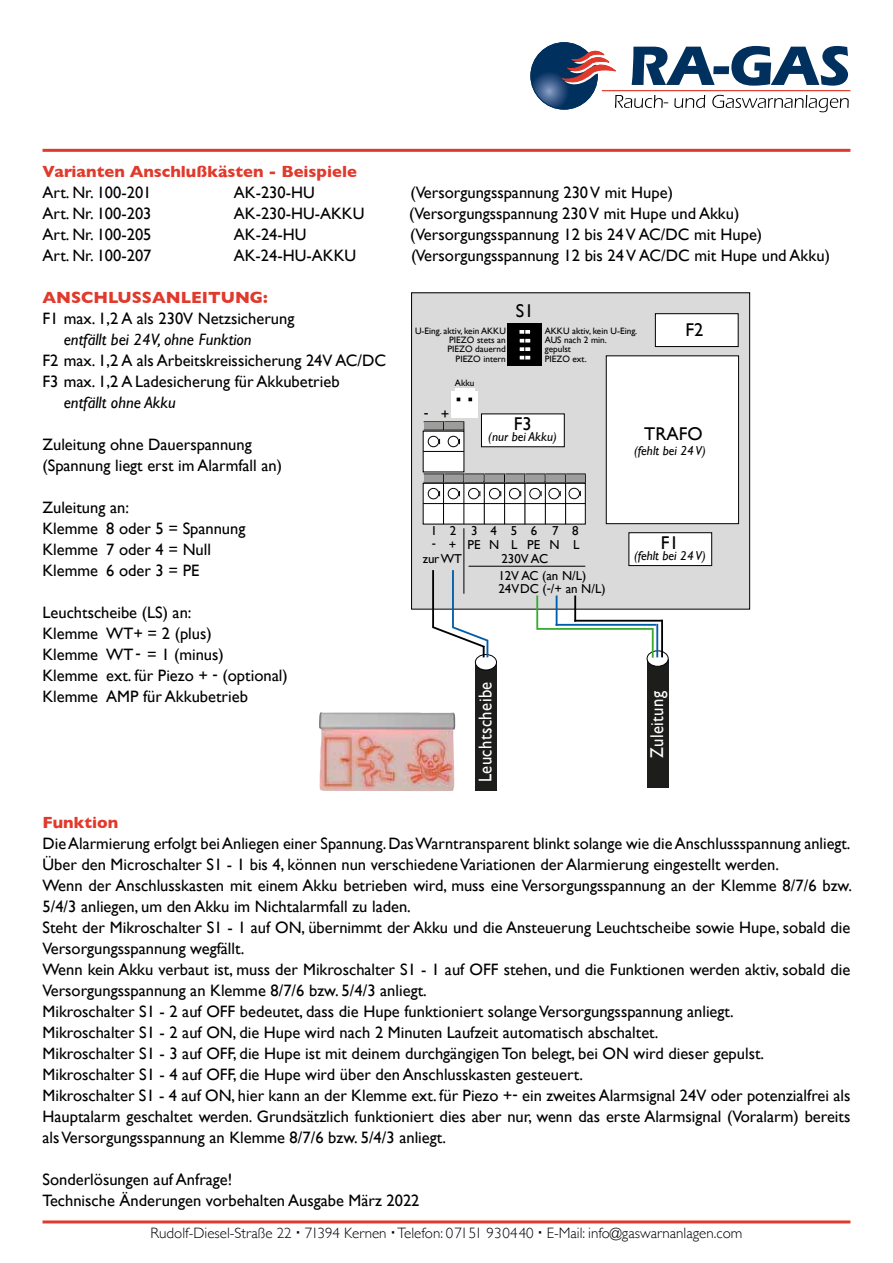
<style>
.page{position:relative;width:893px;height:1263px;background:#fff}
.page>*{position:absolute;margin:0;border:0;box-sizing:border-box;transform-origin:0 0}
.t1{font:18.45px "Gill Sans";letter-spacing:.025em;color:#fff;scale:.9 1}
.t2{font:18.45px "Gill Sans";color:#000}
.t3{font:16.5px/21px "Gill Sans";color:#000}
.t4{font:700 16.5px "Gill Sans";color:#e03a2c}
.t5{font:italic 16.5px "Gill Sans";color:#000}
.t6{font:300 15px "Gill Sans";color:#000}
.t7{font:14.85px "Gill Sans";color:#000}
.t8{font:12.9px/13.8px "Gill Sans";color:#000}
.t9{font:italic 12.9px "Gill Sans";color:#000}
.t10{font:9.3px/9.3px "Gill Sans";color:#000;text-align:right}
.s1{font-style:inherit}
</style>
<div class="page">
<hr style="left:602px;top:90px;width:248px;height:1px;background:#e03a2c">
<svg style="left:531px;top:43px;width:66px;height:66px;background:#1c4572"></svg>
<svg style="left:563px;top:46px;width:286px;height:66px"></svg>
<hr style="left:43px;top:1220px;width:807px;height:3px;background:#e03a2c">
<img style="left:319px;top:712px;width:137px;height:79px">
<hr style="left:43px;top:149px;width:807px;height:3px;background:#e03a2c">
<div style="left:412px;top:293px;width:338px;height:316px;background:#dadada"></div>
<div style="left:411px;top:292px;width:339px;height:318px;border:1px solid #000"></div>
<div style="left:606px;top:356px;width:133px;height:168px;background:#fff"></div>
<div style="left:606px;top:355px;width:133px;height:169px;border:1px solid #000"></div>
<div style="left:423px;top:483px;width:162px;height:41px;background:#fff"></div>
<div style="left:423px;top:483px;width:163px;height:41px;border:1px solid #000"></div>
<hr style="left:443px;top:483px;width:1px;height:41px;background:#000">
<hr style="left:463px;top:483px;width:1px;height:41px;background:#000">
<hr style="left:484px;top:483px;width:1px;height:41px;background:#000">
<hr style="left:504px;top:483px;width:1px;height:41px;background:#000">
<hr style="left:524px;top:483px;width:1px;height:41px;background:#000">
<hr style="left:545px;top:483px;width:1px;height:41px;background:#000">
<div style="left:428px;top:488px;width:11px;height:11px;border:1px solid #000;border-radius:50%"></div>
<div style="left:448px;top:488px;width:11px;height:11px;border:1px solid #000;border-radius:50%"></div>
<div style="left:468px;top:488px;width:11px;height:11px;border:1px solid #000;border-radius:50%"></div>
<div style="left:489px;top:488px;width:11px;height:11px;border:1px solid #000;border-radius:50%"></div>
<div style="left:509px;top:488px;width:11px;height:11px;border:1px solid #000;border-radius:50%"></div>
<div style="left:529px;top:488px;width:11px;height:11px;border:1px solid #000;border-radius:50%"></div>
<div style="left:549px;top:488px;width:11px;height:11px;border:1px solid #000;border-radius:50%"></div>
<hr style="left:423px;top:503px;width:162px;height:1px;background:#000">
<hr style="left:463px;top:528px;width:1px;height:66px;background:#000">
<div style="left:475px;top:662px;width:22px;height:129px;background:#1d1e1c"></div>
<div style="left:475px;top:654px;width:21px;height:16px;background:#fff;border-radius:50%"></div>
<div style="left:475px;top:654px;width:22px;height:16px;border:1px solid #000;border-radius:50%"></div>
<hr style="left:432px;top:570px;width:2px;height:57px;background:#000">
<hr style="left:452px;top:570px;width:2px;height:57px;background:#005da9">
<div style="left:647px;top:658px;width:22px;height:129px;background:#1d1e1c"></div>
<svg style="left:647px;top:651px;width:21px;height:15px"></svg>
<div style="left:647px;top:650px;width:22px;height:17px;border:1px solid #000;border-radius:50%"></div>
<hr style="left:574px;top:620px;width:89px;height:2px;background:#000">
<hr style="left:661px;top:620px;width:2px;height:37px;background:#000">
<hr style="left:556px;top:624px;width:100px;height:2px;background:#005da9">
<hr style="left:656px;top:624px;width:2px;height:33px;background:#005da9">
<hr style="left:574px;top:595px;width:2px;height:27px;background:#000">
<hr style="left:556px;top:595px;width:1px;height:31px;background:#005da9">
<hr style="left:537px;top:628px;width:116px;height:2px;background:#3aaa35">
<hr style="left:652px;top:628px;width:2px;height:30px;background:#3aaa35">
<hr style="left:536px;top:595px;width:2px;height:35px;background:#3aaa35">
<div style="left:655px;top:314px;width:83px;height:33px;background:#fff"></div>
<div style="left:655px;top:313px;width:84px;height:34px;border:1px solid #000"></div>
<div style="left:629px;top:533px;width:83px;height:33px;background:#fff"></div>
<div style="left:628px;top:532px;width:84px;height:34px;border:1px solid #000"></div>
<div style="left:481px;top:414px;width:83px;height:33px;background:#fff"></div>
<hr style="left:565px;top:483px;width:1px;height:41px;background:#000">
<div style="left:569px;top:488px;width:11px;height:11px;border:1px solid #000;border-radius:50%"></div>
<svg style="left:424px;top:473px;width:162px;height:10px;background:#848484"></svg>
<div style="left:566px;top:475px;width:18px;height:6px;background:#9d9d9c"></div>
<div style="left:423px;top:431px;width:41px;height:41px;background:#fff"></div>
<div style="left:428px;top:436px;width:11px;height:11px;border:1px solid #000;border-radius:50%"></div>
<div style="left:448px;top:436px;width:11px;height:11px;border:1px solid #000;border-radius:50%"></div>
<hr style="left:423px;top:451px;width:41px;height:1px;background:#000">
<svg style="left:424px;top:421px;width:40px;height:9px"></svg>
<div style="left:444px;top:423px;width:19px;height:6px;background:#9d9d9c"></div>
<div style="left:451px;top:391px;width:27px;height:26px;background:#fff"></div>
<svg style="left:468px;top:398px;width:4px;height:3px"></svg>
<hr style="left:455px;top:388px;width:19px;height:3px;background:#fff">
<svg style="left:432px;top:625px;width:58px;height:32px"></svg>
<hr style="left:468px;top:566px;width:117px;height:1px;background:#000">
<div style="left:508px;top:324px;width:34px;height:42px;background:#000"></div>
<svg style="left:519px;top:330px;width:11px;height:4px"></svg>
<svg style="left:520px;top:339px;width:10px;height:4px"></svg>
<svg style="left:520px;top:347px;width:10px;height:4px"></svg>
<svg style="left:520px;top:356px;width:10px;height:3px"></svg>
<hr style="left:524px;top:329px;width:1px;height:31px;background:#000">
<p class="t4" style="left:43px;top:158px;width:316px">Varianten Anschlußkästen - Beispiele</p>
<p class="t3" style="left:43px;top:182px;width:111px">Art. Nr. 100-201</p>
<p class="t3" style="left:234px;top:182px;width:82px">AK-230-HU</p>
<p class="t3" style="left:410px;top:182px;width:264px">(Versorgungsspannung 230 V mit Hupe)</p>
<p class="t3" style="left:43px;top:203px;width:111px">Art. Nr. 100-203</p>
<p class="t3" style="left:234px;top:203px;width:132px">AK-230-HU-AKKU</p>
<p class="t3" style="left:409px;top:203px;width:332px">(Versorgungsspannung 230 V mit Hupe und Akku)</p>
<p class="t3" style="left:42px;top:224px;width:111px">Art. Nr. 100-205</p>
<p class="t3" style="left:234px;top:224px;width:74px">AK-24-HU</p>
<p class="t3" style="left:410px;top:224px;width:353px">(Versorgungsspannung 12 bis 24 V AC/DC mit Hupe)</p>
<p class="t3" style="left:42px;top:245px;width:111px">Art. Nr. 100-207</p>
<p class="t3" style="left:234px;top:245px;width:124px">AK-24-HU-AKKU</p>
<p class="t3" style="left:411px;top:245px;width:420px">( Versorgungsspannung 12 bis 24 V AC/DC mit Hupe und Akku)</p>
<p class="t4" style="left:42px;top:284px;width:227px">ANSCHLUSSANLEITUNG:</p>
<p class="t3" style="left:42px;top:308px;width:253px">F1 max. 1,2 A als 230V Netzsicherung</p>
<p class="t5" style="left:64px;top:330px;width:189px">entfällt bei 24V, ohne Funktion</p>
<p class="t3" style="left:42px;top:350px;width:345px">F2 max. 1,2 A als Arbeitskreissicherung 24V AC/DC<br>F3 max. 1,2 A Ladesicherung für Akkubetrieb</p>
<p class="t5" style="left:64px;top:393px;width:114px">entfällt ohne Akku</p>
<p class="t3" style="left:42px;top:434px;width:241px">Zuleitung ohne Dauerspannung (Spannung liegt erst im Alarmfall an)</p>
<p class="t3" style="left:42px;top:497px;width:204px">Zuleitung an:<br>Klemme 8 oder 5 = Spannung<br>Klemme 7 oder 4 = Null<br>Klemme 6 oder 3 = PE</p>
<p class="t3" style="left:42px;top:602px;width:247px">Leuchtscheibe (LS) an:<br>Klemme WT+ = 2 (plus)<br>Klemme WT- = 1 (minus)<br>Klemme ext. für Piezo + - (optional)<br>Klemme AMP für Akkubetrieb</p>
<p class="t2" style="left:516px;top:300px;width:19px">S1</p>
<p class="t2" style="left:685px;top:319px;width:19px">F2</p>
<p class="t10" style="left:415px;top:326px;width:92px">U-Eing. aktiv, kein AKKU<br>PIEZO stets an<br>PIEZO dauernd<br>PIEZO intern</p>
<p class="t10" style="left:545px;top:326px;width:94px;text-align:left">AKKU aktiv, kein U-Eing.<br>AUS nach 2 min.<br>gepulst<br>PIEZO ext.</p>
<p class="t10" style="left:455px;top:378px;width:21px">Akku</p>
<p class="t7" style="left:424px;top:404px;width:27px">- +</p>
<p class="t2" style="left:514px;top:413px;width:19px">F3</p>
<p class="t9" style="left:488px;top:429px;width:70px">(nur bei Akku)</p>
<p class="t2" style="left:644px;top:423px;width:60px">TRAFO</p>
<p class="t9" style="left:634px;top:443px;width:73px">(fehlt bei <span class="s1">24</span> V)</p>
<p class="t8" style="left:431px;top:524px;width:149px">1 2 3 4 5 6 7 8</p>
<p class="t8" style="left:423px;top:538px;width:158px;text-indent:9px">- + PE N L PE N L zur WT</p>
<p class="t2" style="left:661px;top:531px;width:19px">F1</p>
<p class="t9" style="left:634px;top:548px;width:73px">(fehlt bei 24 V)</p>
<p class="t8" style="left:498px;top:550px;width:89px;line-height:16.6px">230V AC<br>12V AC (an N/L)</p>
<p class="t8" style="left:498px;top:582px;width:109px">24VDC (-/+ an N/L)</p>
<p class="t1" style="left:474px;top:782px;width:113px;rotate:-90deg">Leuchtscheibe</p>
<p class="t1" style="left:646px;top:758px;width:76px;rotate:-90deg">Zuleitung</p>
<p class="t4" style="left:42px;top:810px;width:77px">Funktion</p>
<p class="t3" style="left:43px;top:833px;width:811px">Die Alarmierung erfolgt bei Anliegen einer Spannung. Das Warntransparent blinkt solange wie die Anschlussspannung anliegt.<br>Über den Microschalter S1 - 1 bis 4, können nun verschiedene Variationen der Alarmierung eingestellt werden.<br>Wenn der Anschlusskasten mit einem Akku betrieben wird, muss eine Versorgungsspannung an der Klemme 8/7/6 bzw.<br>5/4/3 anliegen, um den Akku im Nichtalarmfall zu laden.<br>Steht der Mikroschalter S1 - 1 auf ON, übernimmt der Akku und die Ansteuerung Leuchtscheibe sowie Hupe, sobald die Versorgungsspannung wegfällt.<br>Wenn kein Akku verbaut ist, muss der Mikroschalter S1 - 1 auf OFF stehen, und die Funktionen werden aktiv, sobald die Versorgungsspannung an Klemme 8/7/6 bzw. 5/4/3 anliegt.<br>Mikroschalter S1 - 2 auf OFF bedeutet, dass die Hupe funktioniert solange Versorgungsspannung anliegt.<br>Mikroschalter S1 - 2 auf ON, die Hupe wird nach 2 Minuten Laufzeit automatisch abschaltet.<br>Mikroschalter S1 - 3 auf OFF, die Hupe ist mit deinem durchgängigen Ton belegt, bei ON wird dieser gepulst.<br>Mikroschalter S1 - 4 auf OFF, die Hupe wird über den Anschlusskasten gesteuert.<br>Mikroschalter S1 - 4 auf ON, hier kann an der Klemme ext. für Piezo +- ein zweites Alarmsignal 24V oder potenzialfrei als Hauptalarm geschaltet werden. Grundsätzlich funktioniert dies aber nur, wenn das erste Alarmsignal (Voralarm) bereits als Versorgungsspannung an Klemme 8/7/6 bzw. 5/4/3 anliegt.</p>
<p class="t3" style="left:43px;top:1169px;width:378px">Sonderlösungen auf Anfrage!<br>Technische Änderungen vorbehalten Ausgabe März 2022</p>
<p class="t6" style="left:151px;top:1222px;width:593px">Rudolf-Diesel-Straße 22 71394 Kernen Telefon: 07151 930440 E-Mail: info@gaswarnanlagen.com</p>
</div>
